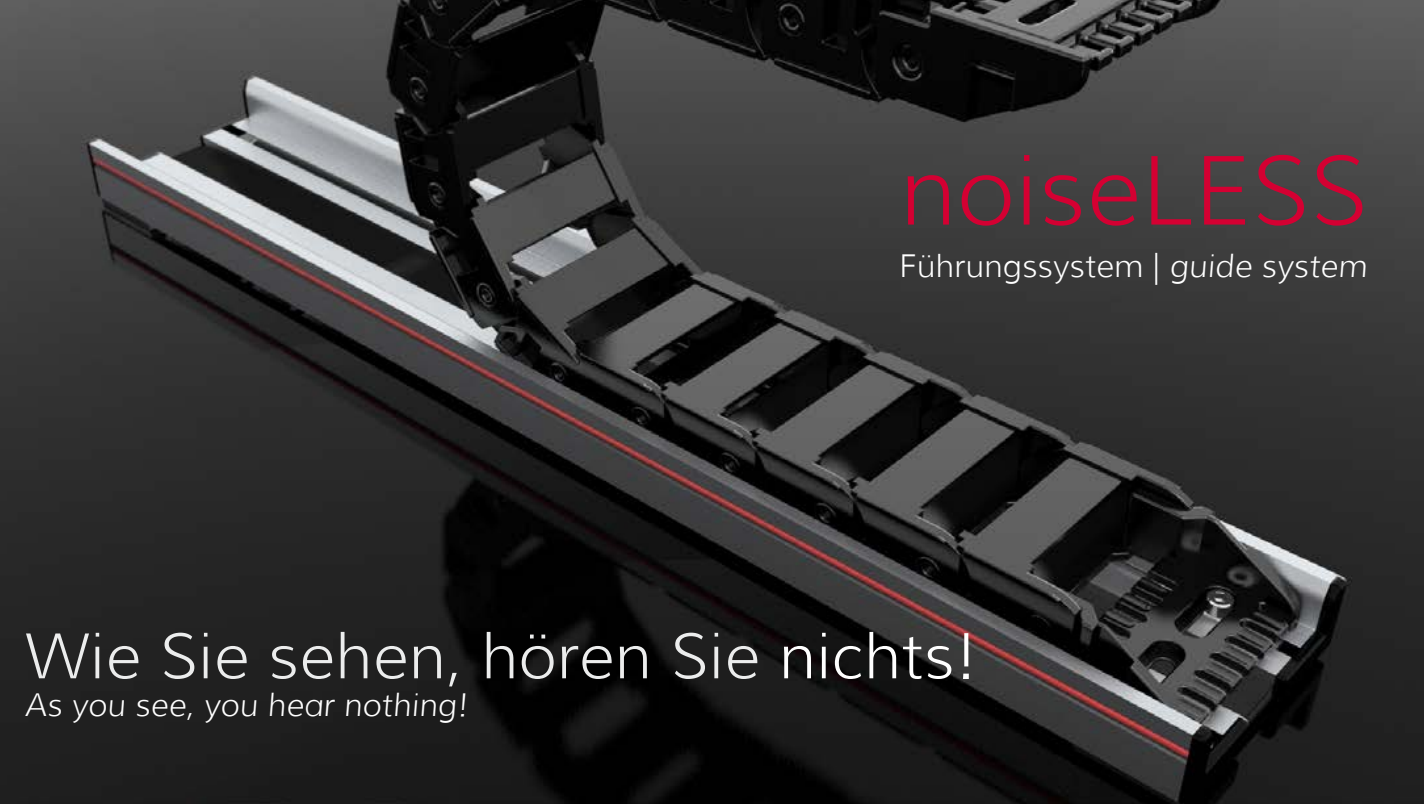
<style>
.page{position:relative;width:1424px;height:804px;background:#fff}
.page>*{position:absolute;margin:0;border:0;box-sizing:border-box;transform-origin:0 0}
.t1{font:300 96.25px "Muli";color:#d40032}
.t2{font:300 63px "Muli";color:#eceded}
.t3{font:300 31.5px "Muli";color:#fff}
.t4{font:italic 300 31.5px "Muli";color:#fff}
.s1{font-style:italic}
.s2{color:#fff}
</style>
<div class="page">
<img style="left:0;top:0;width:1424px;height:804px">
<h1 class="t1" style="left:899px;top:131px;width:470px">noiseLESS</h1>
<p class="t3" style="left:899px;top:247px;width:469px">Führungssystem | <span class="s1">guide system</span></p>
<p class="t2" style="left:25px;top:617px;width:954px">Wie Sie sehen, hören Sie <span class="s2">nichts!</span></p>
<p class="t4" style="left:25px;top:685px;width:445px">As you see, you hear nothing!</p>
</div>
